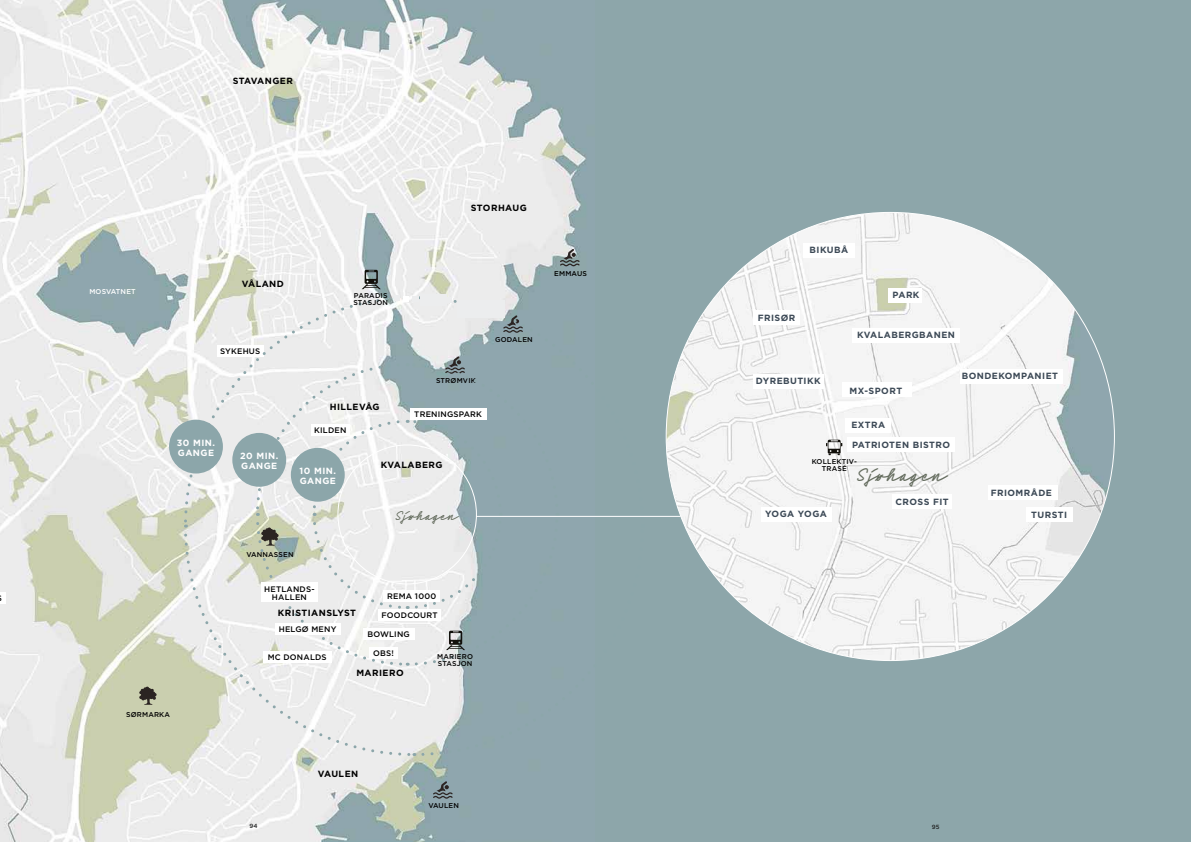
<style>
.page{position:relative;width:1191px;height:842px;background:#fff}
.page>*{position:absolute;margin:0;border:0;box-sizing:border-box;transform-origin:0 0}
.t1{font:700 20px "Neonoir";color:#646c5e}
.t2{font:700 14px "Neonoir";color:#646c5e}
.t3{font:700 9px "Gotham";letter-spacing:.05em;color:#3c4956}
.t4{font:700 9px "Gotham";letter-spacing:.05em;color:#000}
.t5{font:700 9px/10px "Gotham";letter-spacing:.05em;color:#fff}
.t6{font:500 8px/8px "Gotham";letter-spacing:.025em;color:#000;text-align:center}
.t7{font:500 7px/7px "Gotham";letter-spacing:.025em;color:#000}
.t8{font:500 7px "Gotham";letter-spacing:.025em;color:#fff}
.t9{font:500 6px "Gotham";color:#222323}
</style>
<div class="page">
<img style="left:0;top:0;width:595px;height:842px">
<div style="left:595px;top:0;width:596px;height:842px;background:#8da6aa"></div>
<div style="left:0;top:592px;width:5px;height:12px;background:#fff"></div>
<svg style="left:139px;top:687px;width:18px;height:18px"></svg>
<svg style="left:560px;top:249px;width:19px;height:17px"></svg>
<svg style="left:433px;top:781px;width:20px;height:18px"></svg>
<svg style="left:254px;top:356px;width:306px;height:311px"></svg>
<div style="left:378px;top:609px;width:63px;height:12px;background:#fff"></div>
<svg style="left:420px;top:527px;width:175px;height:230px"></svg>
<svg style="left:415px;top:295px;width:230px;height:225px"></svg>
<svg style="left:182px;top:295px;width:226px;height:230px"></svg>
<svg style="left:182px;top:532px;width:230px;height:225px"></svg>
<div style="left:311px;top:424px;width:38px;height:12px;background:#fff"></div>
<div style="left:169px;top:420px;width:54px;height:53px;background:#8ca6aa;border-radius:50%"></div>
<div style="left:232px;top:433px;width:54px;height:54px;background:#8ca6aa;border-radius:50%"></div>
<div style="left:291px;top:448px;width:54px;height:54px;background:#8ca6aa;border-radius:50%"></div>
<img style="left:666px;top:212px;width:448px;height:448px;border-radius:224px">
<div style="left:845px;top:418px;width:46px;height:14px;background:#fff"></div>
<div style="left:852px;top:328px;width:108px;height:15px;background:#fff"></div>
<div style="left:803px;top:243px;width:51px;height:14px;background:#fff"></div>
<div style="left:760px;top:507px;width:71px;height:14px;background:#fff"></div>
<div style="left:847px;top:437px;width:108px;height:14px;background:#fff"></div>
<div style="left:892px;top:494px;width:59px;height:14px;background:#fff"></div>
<div style="left:1025px;top:507px;width:47px;height:14px;background:#fff"></div>
<div style="left:888px;top:288px;width:34px;height:15px;background:#fff"></div>
<div style="left:987px;top:485px;width:70px;height:14px;background:#fff"></div>
<svg style="left:826px;top:440px;width:16px;height:15px"></svg>
<div style="left:457px;top:300px;width:47px;height:18px;background:#ecedee"></div>
<div style="left:420px;top:294px;width:27px;height:12px;background:#ecedee"></div>
<svg style="left:447px;top:297px;width:5px;height:5px"></svg>
<svg style="left:362px;top:270px;width:19px;height:19px"></svg>
<svg style="left:394px;top:295px;width:25px;height:6px"></svg>
<div style="left:753px;top:374px;width:70px;height:14px;background:#fff"></div>
<div style="left:960px;top:369px;width:102px;height:14px;background:#fff"></div>
<div style="left:842px;top:383px;width:69px;height:14px;background:#fff"></div>
<div style="left:753px;top:310px;width:47px;height:14px;background:#fff"></div>
<hr style="left:476px;top:516px;width:204px;height:1px;background:#fff">
<p class="t4" style="left:233px;top:75px;width:62px">STAVANGER</p>
<p class="t4" style="left:471px;top:202px;width:58px">STORHAUG</p>
<p class="t8" style="left:89px;top:287px;width:48px">MOSVATNET</p>
<p class="t4" style="left:242px;top:278px;width:44px">VÅLAND</p>
<p class="t7" style="left:353px;top:292px;width:36px">PARADIS<br>STASJON</p>
<p class="t6" style="left:220px;top:347px;width:42px">SYKEHUS</p>
<p class="t5" style="left:177px;top:438px;width:40px">30 MIN.<br>GANGE</p>
<p class="t5" style="left:240px;top:451px;width:40px">20 MIN.<br>GANGE</p>
<p class="t4" style="left:330px;top:400px;width:51px">HILLEVÅG</p>
<p class="t6" style="left:314px;top:426px;width:34px">KILDEN</p>
<p class="t7" style="left:436px;top:377px;width:41px">STRØMVIK</p>
<p class="t6" style="left:414px;top:410px;width:69px">TRENINGSPARK</p>
<p class="t5" style="left:300px;top:466px;width:38px">10 MIN.<br>GANGE</p>
<p class="t4" style="left:381px;top:459px;width:63px">KVALABERG</p>
<h2 class="t2" style="left:396px;top:506px;width:64px">Sjøhagen</h2>
<p class="t7" style="left:246px;top:551px;width:49px">VANNASSEN</p>
<p class="t6" style="left:264px;top:585px;width:52px">HETLANDS-<br>HALLEN</p>
<p class="t4" style="left:278px;top:607px;width:79px">KRISTIANSLYST</p>
<p class="t6" style="left:279px;top:625px;width:59px">HELGØ MENY</p>
<p class="t6" style="left:268px;top:653px;width:60px">MC DONALDS</p>
<p class="t6" style="left:387px;top:592px;width:50px">REMA 1000</p>
<p class="t6" style="left:381px;top:611px;width:58px">FOODCOURT</p>
<p class="t6" style="left:367px;top:630px;width:44px">BOWLING</p>
<p class="t6" style="left:373px;top:649px;width:22px">OBS!</p>
<p class="t7" style="left:437px;top:653px;width:37px">MARIERO<br>STASJON</p>
<p class="t4" style="left:356px;top:667px;width:49px">MARIERO</p>
<p class="t7" style="left:495px;top:336px;width:39px">GODALEN</p>
<p class="t7" style="left:126px;top:710px;width:45px">SØRMARKA</p>
<p class="t7" style="left:554px;top:270px;width:34px">EMMAUS</p>
<p class="t3" style="left:809px;top:244px;width:40px">BIKUBÅ</p>
<p class="t3" style="left:757px;top:312px;width:39px">FRISØR</p>
<p class="t3" style="left:892px;top:289px;width:28px">PARK</p>
<p class="t3" style="left:857px;top:329px;width:99px">KVALABERGBANEN</p>
<p class="t3" style="left:756px;top:375px;width:66px">DYREBUTIKK</p>
<p class="t3" style="left:849px;top:384px;width:54px">MX-SPORT</p>
<p class="t3" style="left:851px;top:419px;width:35px">EXTRA</p>
<p class="t3" style="left:852px;top:439px;width:99px">PATRIOTEN BISTRO</p>
<p class="t7" style="left:811px;top:458px;width:47px;text-align:center">KOLLEKTIV-<br>TRASÉ</p>
<h1 class="t1" style="left:858px;top:462px;width:91px">Sjøhagen</h1>
<p class="t3" style="left:765px;top:508px;width:63px">YOGA YOGA</p>
<p class="t3" style="left:895px;top:496px;width:55px">CROSS FIT</p>
<p class="t3" style="left:961px;top:370px;width:98px">BONDEKOMPANIET</p>
<p class="t3" style="left:990px;top:487px;width:63px">FRIOMRÅDE</p>
<p class="t3" style="left:1031px;top:509px;width:37px">TURSTI</p>
<p class="t4" style="left:318px;top:768px;width:42px">VAULEN</p>
<p class="t7" style="left:428px;top:802px;width:32px">VAULEN</p>
<p class="t9" style="left:249px;top:822px;width:10px">94</p>
<p class="t9" style="left:931px;top:823px;width:9px">95</p>
</div>
